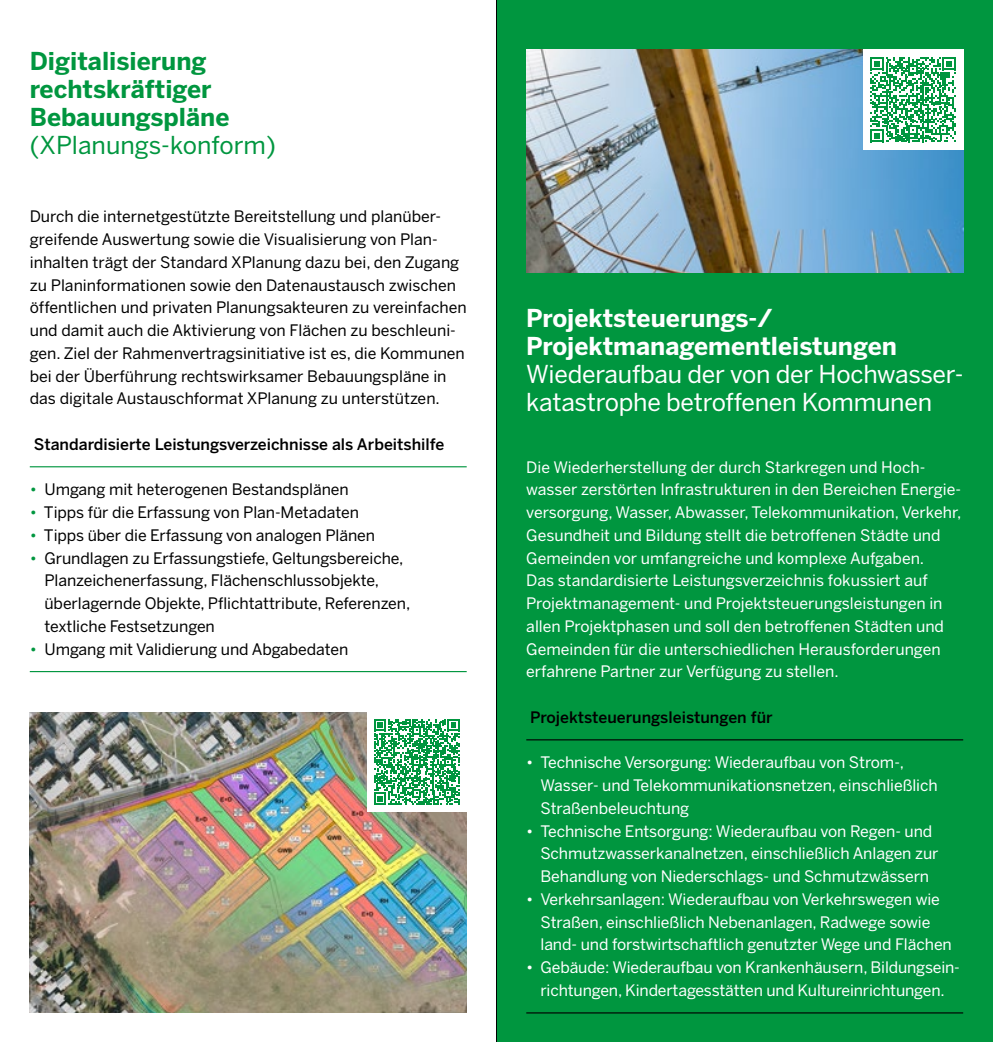
<style>
.page{position:relative;width:993px;height:1042px;background:#fff}
.page>*{position:absolute;margin:0;border:0;box-sizing:border-box;transform-origin:0 0}
.t1{font:24.5px/28px "Benton Sans";letter-spacing:-.01em;color:#fff}
.t2{font:700 24.5px/28px "Benton Sans";color:#fff}
.t3{font:700 24.5px/28px "Benton Sans";color:#00963f}
.t4{font:24.5px "Benton Sans";color:#00963f}
.t5{font:15.75px/22.8px "Benton Sans";letter-spacing:-.005em;color:#fff}
.t6{font:15.75px/22.8px "Benton Sans";letter-spacing:-.005em;color:#000}
.t7{font:500 15.75px "Benton Sans";color:#000}
.s1{color:#00963f}
</style>
<div class="page">
<img style="left:30px;top:712px;width:436px;height:300px">
<div style="left:496px;top:0;width:496px;height:1042px;background:#00963f"></div>
<hr style="left:30px;top:466px;width:436px;height:1px;background:#00963f">
<hr style="left:30px;top:671px;width:436px;height:1px;background:#00963f">
<hr style="left:526px;top:739px;width:436px;height:1px;background:#000">
<hr style="left:526px;top:1012px;width:436px;height:1px;background:#000">
<img style="left:526px;top:50px;width:436px;height:223px">
<hr style="left:496px;top:0;width:1px;height:1042px;background:#000">
<div style="left:367px;top:712px;width:99px;height:100px;background:#fff"></div>
<svg style="left:374px;top:719px;width:85px;height:86px"></svg>
<div style="left:862px;top:50px;width:100px;height:100px;background:#fff"></div>
<svg style="left:870px;top:57px;width:85px;height:85px"></svg>
<h1 class="t3" style="left:30px;top:47px;width:201px">Digitalisierung rechtskräftiger<br>Bebauungspläne</h1>
<h1 class="t4" style="left:30px;top:130px;width:247px">(XPlanungs-konform)</h1>
<p class="t6" style="left:30px;top:205px;width:438px">Durch die internetgestützte Bereitstellung und planüber&shy;greifende Auswertung sowie die Visualisierung von Plan&shy;inhalten trägt der Standard XPlanung dazu bei, den Zugang zu Planinformationen sowie den Datenaustausch zwischen öffentlichen und privaten Planungsakteuren zu vereinfachen und damit auch die Aktivierung von Flächen zu beschleuni&shy;gen. Ziel der Rahmenvertragsinitiative ist es, die Kommunen bei der Überführung rechtswirksamer Bebauungspläne in das digitale Austauschformat XPlanung zu unterstützen.</p>
<p class="t7" style="left:34px;top:435px;width:412px">Standardisierte Leistungsverzeichnisse als Arbeitshilfe</p>
<p class="t6" style="left:30px;top:478px;width:320px"><span class="s1">•</span> Umgang mit heterogenen Bestandsplänen</p>
<p class="t6" style="left:30px;top:501px;width:331px"><span class="s1">•</span> Tipps für die Erfassung von Plan-Metadaten</p>
<p class="t6" style="left:30px;top:523px;width:347px"><span class="s1">•</span> Tipps über die Erfassung von analogen Plänen</p>
<p class="t6" style="left:44px;top:546px;width:367px;text-indent:-15px"><span class="s1">•</span> Grundlagen zu Erfassungstiefe, Geltungsbereiche, Planzeichenerfassung, Flächenschlussobjekte, überlagernde Objekte, Pflichtattribute, Referenzen, textliche Festsetzungen</p>
<p class="t6" style="left:30px;top:637px;width:320px"><span class="s1">•</span> Umgang mit Validierung und Abgabedaten</p>
<h1 class="t2" style="left:526px;top:304px;width:372px">Projektsteuerungs-/<br>Projektmanagementleistungen</h1>
<h1 class="t1" style="left:526px;top:360px;width:438px">Wiederaufbau der von der Hochwasser&shy;katastrophe betroffenen Kommunen</h1>
<p class="t5" style="left:526px;top:455px;width:436px">Die Wiederherstellung der durch Starkregen und Hoch&shy;wasser zerstörten Infrastrukturen in den Bereichen Energie&shy;versorgung, Wasser, Abwasser, Telekommunikation, Verkehr, Gesundheit und Bildung stellt die betroffenen Städte und Gemeinden vor umfangreiche und komplexe Aufgaben.<br>Das standardisierte Leistungsverzeichnis fokussiert auf Projektmanagement- und Projektsteuerungsleistungen in allen Projektphasen und soll den betroffenen Städten und Gemeinden für die unterschiedlichen Herausforderungen erfahrene Partner zur Verfügung zu stellen.</p>
<p class="t7" style="left:530px;top:708px;width:244px">Projektsteuerungsleistungen für</p>
<p class="t5" style="left:540px;top:751px;width:398px;text-indent:-14px">• Technische Versorgung: Wiederaufbau von Strom-,<br>Wasser- und Telekommunikationsnetzen, einschließlich<br>Straßenbeleuchtung</p>
<p class="t5" style="left:540px;top:819px;width:399px;text-indent:-14px">• Technische Entsorgung: Wiederaufbau von Regen- und<br>Schmutzwasserkanalnetzen, einschließlich Anlagen zur<br>Behandlung von Niederschlags- und Schmutzwässern</p>
<p class="t5" style="left:540px;top:887px;width:413px;text-indent:-14px">• Verkehrsanlagen: Wiederaufbau von Verkehrswegen wie<br>Straßen, einschließlich Nebenanlagen, Radwege sowie land- und forstwirtschaftlich genutzter Wege und Flächen</p>
<p class="t5" style="left:526px;top:956px;width:435px;text-align:center">• Gebäude: Wiederaufbau von Krankenhäusern, Bildungsein&shy;richtungen, Kindertagesstätten und Kultureinrichtungen.</p>
</div>
